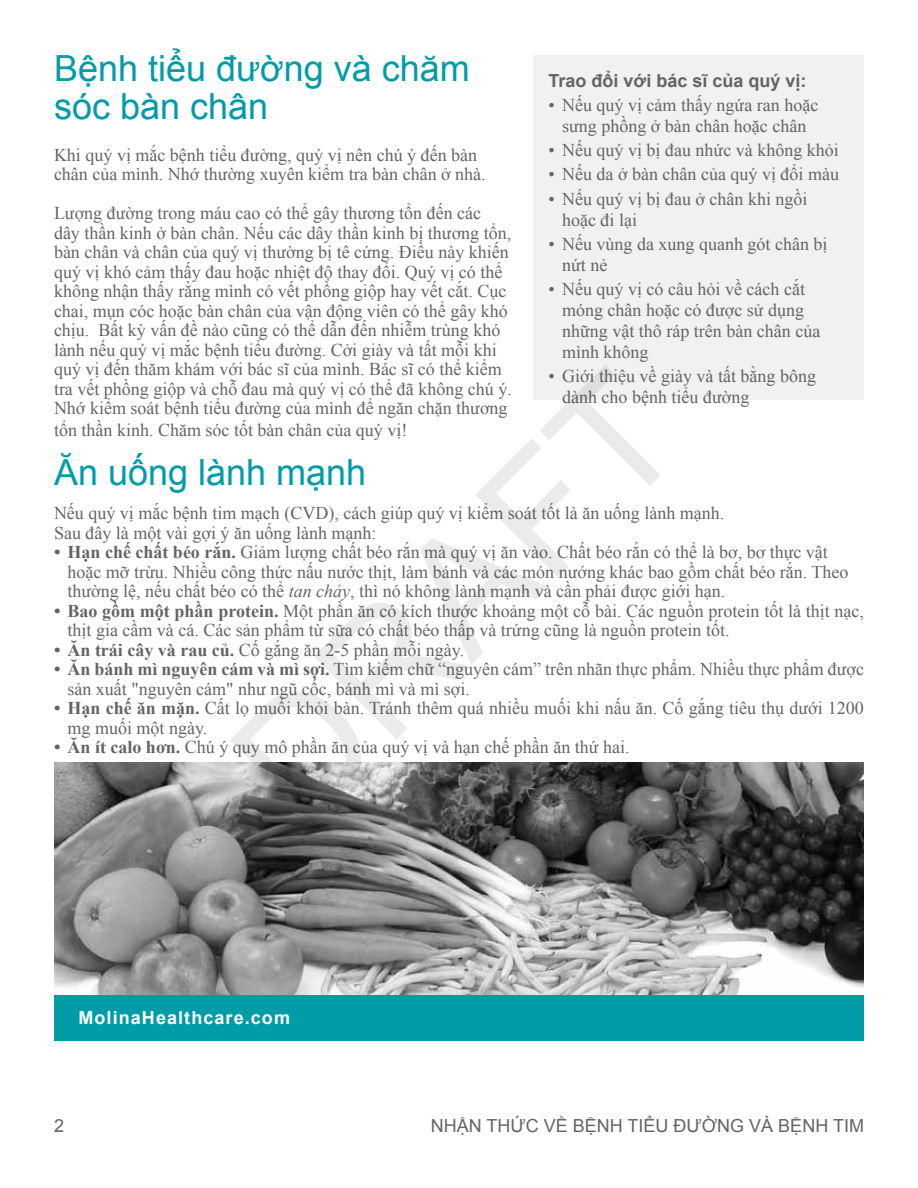
<style>
.page{position:relative;width:918px;height:1188px;background:#fff}
.page>*{position:absolute;margin:0;border:0;box-sizing:border-box;transform-origin:0 0}
.t1{font:36px/37.5px "Arial";color:#009ca7}
.t2{font:18px/19.5px "Times New Roman";color:#636466}
.t3{font:18px "Arial";color:#636466}
.t4{font:700 18px "Arial";color:#636466}
.t5{font:700 18px "Arial";letter-spacing:.06em;color:#fff}
.s1{font-weight:700}
.s2{font-style:italic}
</style>
<div class="page">
<div style="left:54px;top:995px;width:810px;height:46px;background:#009ca7"></div>
<div style="left:534px;top:55px;width:330px;height:345px;background:#f1f1f2"></div>
<img style="left:54px;top:762px;width:810px;height:233px">
<svg style="left:230px;top:365px;width:458px;height:458px"></svg>
<h1 class="t1" style="left:54px;top:50px;width:417px">Bệnh tiểu đường và chăm sóc bàn chân</h1>
<p class="t2" style="left:54px;top:145px;width:433px">Khi quý vị mắc bệnh tiểu đường, quý vị nên chú ý đến bàn chân của mình. Nhớ thường xuyên kiểm tra bàn chân ở nhà.</p>
<p class="t2" style="left:54px;top:203px;width:459px">Lượng đường trong máu cao có thể gây thương tổn đến các<br>dây thần kinh ở bàn chân. Nếu các dây thần kinh bị thương tổn, bàn chân và chân của quý vị thường bị tê cứng. Điều này khiến quý vị khó cảm thấy đau hoặc nhiệt độ thay đổi. Quý vị có thể không nhận thấy rằng mình có vết phồng giộp hay vết cắt. Cục chai, mụn cóc hoặc bàn chân của vận động viên có thể gây khó chịu. Bất kỳ vấn đề nào cũng có thể dẫn đến nhiễm trùng khó lành nếu quý vị mắc bệnh tiểu đường. Cởi giày và tất mỗi khi quý vị đến thăm khám với bác sĩ của mình. Bác sĩ có thể kiểm tra vết phồng giộp và chỗ đau mà quý vị có thể đã không chú ý.<br>Nhớ kiểm soát bệnh tiểu đường của mình để ngăn chặn thương</p>
<p class="t2" style="left:54px;top:420px;width:355px">tổn thần kinh. Chăm sóc tốt bàn chân của quý vị!</p>
<h1 class="t1" style="left:54px;top:454px;width:314px">Ăn uống lành mạnh</h1>
<p class="t2" style="left:54px;top:503px;width:672px">Nếu quý vị mắc bệnh tim mạch (CVD), cách giúp quý vị kiểm soát tốt là ăn uống lành mạnh.<br>Sau đây là một vài gợi ý ăn uống lành mạnh:</p>
<p class="t2" style="left:68px;top:542px;width:783px;text-indent:-14px"><span class="s1">• Hạn chế chất béo rắn.</span> Giảm lượng chất béo rắn mà quý vị ăn vào. Chất béo rắn có thể là bơ, bơ thực vật hoặc mỡ trừu. Nhiều công thức nấu nước thịt, làm bánh và các món nướng khác bao gồm chất béo rắn. Theo thường lệ, nếu chất béo có thể <span class="s2">tan chảy</span>, thì nó không lành mạnh và cần phải được giới hạn.</p>
<p class="t2" style="left:68px;top:601px;width:798px;text-indent:-14px"><span class="s1">• Bao gồm một phần protein.</span> Một phần ăn có kích thước khoảng một cỗ bài. Các nguồn protein tốt là thịt nạc, thịt gia cầm và cá. Các sản phẩm từ sữa có chất béo thấp và trứng cũng là nguồn protein tốt.</p>
<p class="t2" style="left:54px;top:640px;width:412px"><span class="s1">• Ăn trái cây và rau củ.</span> Cố gắng ăn 2-5 phần mỗi ngày.</p>
<p class="t2" style="left:68px;top:659px;width:798px;text-indent:-14px"><span class="s1">• Ăn bánh mì nguyên cám và mì sợi.</span> Tìm kiếm chữ “nguyên cám” trên nhãn thực phẩm. Nhiều thực phẩm được sản xuất "nguyên cám" như ngũ cốc, bánh mì và mì sợi.</p>
<p class="t2" style="left:68px;top:698px;width:798px;text-indent:-14px"><span class="s1">• Hạn chế ăn mặn.</span> Cất lọ muối khỏi bàn. Tránh thêm quá nhiều muối khi nấu ăn. Cố gắng tiêu thụ dưới 1200 mg muối một ngày.</p>
<p class="t2" style="left:54px;top:737px;width:577px"><span class="s1">• Ăn ít calo hơn.</span> Chú ý quy mô phần ăn của quý vị và hạn chế phần ăn thứ hai.</p>
<p class="t4" style="left:549px;top:68px;width:259px">Trao đổi với bác sĩ của quý vị:</p>
<p class="t2" style="left:549px;top:94px;width:271px;line-height:21px;text-align:center">• Nếu quý vị cảm thấy ngứa ran hoặc sưng phồng ở bàn chân hoặc chân</p>
<p class="t2" style="left:549px;top:140px;width:292px">• Nếu quý vị bị đau nhức và không khỏi</p>
<p class="t2" style="left:549px;top:164px;width:292px">• Nếu da ở bàn chân của quý vị đổi màu</p>
<p class="t2" style="left:562px;top:188px;width:247px;line-height:21px;text-indent:-14px">• Nếu quý vị bị đau ở chân khi ngồi hoặc đi lại</p>
<p class="t2" style="left:562px;top:233px;width:267px;line-height:21px;text-indent:-14px">• Nếu vùng da xung quanh gót chân bị nứt nẻ</p>
<p class="t2" style="left:562px;top:278px;width:260px;line-height:21px;text-indent:-14px">• Nếu quý vị có câu hỏi về cách cắt móng chân hoặc có được sử dụng những vật thô ráp trên bàn chân của mình không</p>
<p class="t2" style="left:562px;top:366px;width:255px;line-height:21px;text-indent:-14px">• Giới thiệu về giày và tất bằng bông dành cho bệnh tiểu đường</p>
<p class="t5" style="left:78px;top:1006px;width:213px">MolinaHealthcare.com</p>
<p class="t3" style="left:54px;top:1114px;width:12px">2</p>
<p class="t3" style="left:431px;top:1114px;width:435px">NHẬN THỨC VỀ BỆNH TIỂU ĐƯỜNG VÀ BỆNH TIM</p>
</div>
